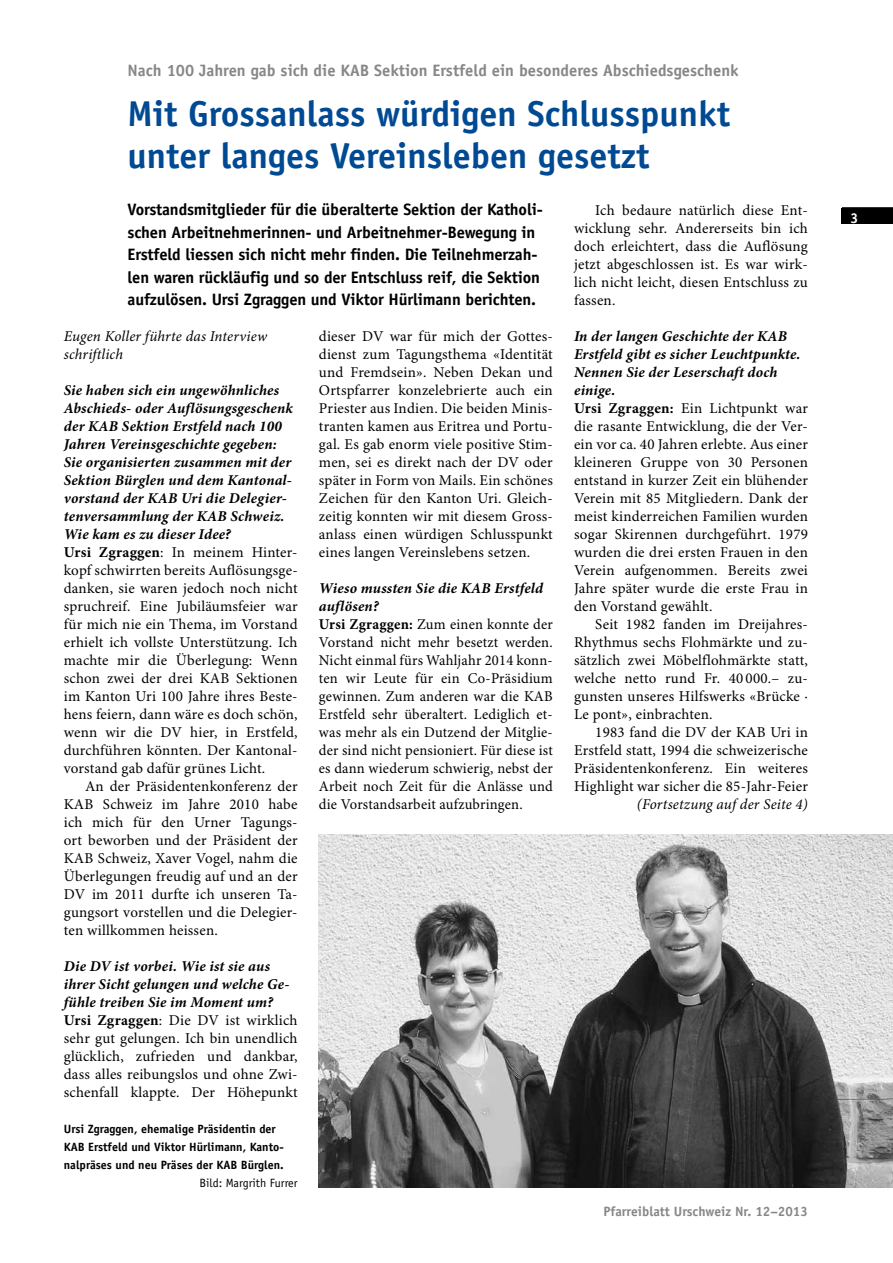
<style>
.page{position:relative;width:893px;height:1263px;background:#fff}
.page>*{position:absolute;margin:0;border:0;box-sizing:border-box;transform-origin:0 0}
.t1{font:700 36px/42px "Officina Sans Std";color:#004993}
.t2{font:700 16.5px/22.5px "Officina Sans Std";letter-spacing:-.01em;color:#000}
.t3{font:700 16.5px "Officina Sans Std";color:#868786}
.t4{font:15px/18px "Minion Pro";letter-spacing:.015em;color:#000;text-align:justify}
.t5{font:italic 15px/18px "Minion Pro";letter-spacing:.01em;color:#000}
.t6{font:700 14.25px "Officina Sans Std";color:#fff}
.t7{font:700 13.5px "Officina Sans Std";color:#868786}
.t8{font:700 12px/18px "Officina Sans Std";color:#000}
.t9{font:12px "Officina Sans Std";color:#000}
.s1{font-weight:700;font-style:italic}
.s2{font-weight:700}
</style>
<div class="page">
<div style="left:842px;top:208px;width:51px;height:16px;background:#000"></div>
<hr style="left:842px;top:207px;width:51px;height:2px;background:#000">
<img style="left:319px;top:834px;width:574px;height:353px">
<p class="t3" style="left:128px;top:60px;width:613px">N ach 100 Jahren gab sich die KAB Sektion Erstfeld ein besonderes Abschiedsgeschenk</p>
<h1 class="t1" style="left:128px;top:93px;width:604px">Mit Grossanlass würdigen Schlusspunkt unter langes Vereinsleben gesetzt</h1>
<p class="t2" style="left:128px;top:198px;width:417px">Vorstandsmitglieder für die überalterte Sektion der Katholi&shy;schen Arbeitnehmerinnen- und Arbeitnehmer-Bewegung in Erstfeld liessen sich nicht mehr finden. Die Teilnehmerzah&shy;len waren rückläufig und so der Entschluss reif, die Sektion aufzulösen. Ursi Zgraggen und Viktor H ürlimann berichten.</p>
<p class="t4" style="left:574px;top:202px;width:235px;text-indent:21px">Ich bedaure natürlich diese Ent&shy;wicklung sehr. Andererseits bin ich doch erleichtert, dass die Auflösung jetzt abgeschlossen ist. Es war wirk&shy;lich nicht leicht, diesen Entschluss zu fassen.</p>
<p class="t4" style="left:574px;top:328px;width:235px;text-align:left"><span class="s1">In der langen Geschichte der KAB Erstfeld gibt es sicher Leuchtpunkte.<br>Nennen Sie der Leserschaft doch einige.<br></span><span class="s2">Ursi Zgraggen:</span> Ein Lichtpunkt war die rasante Entwicklung, die der Ver&shy;ein vor ca. 40 Jahren erlebte. Aus einer kleineren Gruppe von 30 Personen entstand in kurzer Zeit ein blühender Verein mit 85 Mitgliedern. Dank der meist kinderreichen Familien wurden sogar Skirennen durchgeführt. 1979 wurden die drei ersten Frauen in den Verein aufgenommen. Bereits zwei Jahre später wurde die erste Frau in den Vorstand gewählt.</p>
<p class="t4" style="left:574px;top:616px;width:235px;text-indent:21px">Seit 1982 fanden im Dreijahres-Rhythmus sechs Flohmärkte und zu&shy;sätzlich zwei Möbelflohmärkte statt, welche netto rund Fr. 40 000.– zu&shy;gunsten unseres Hilfswerks «Brücke · Le pont», einbrachten.</p>
<p class="t4" style="left:574px;top:724px;width:235px;text-indent:21px">1983 fand die DV der KAB Uri in Erstfeld statt, 1994 die schweizerische Präsidentenkonferenz. Ein weiteres Highlight war sicher die 85-Jahr-Feier</p>
<p class="t5" style="left:637px;top:796px;width:173px">(Fortsetzung auf der Seite 4)</p>
<p class="t5" style="left:64px;top:328px;width:205px">Eugen Koller führte das Interview schriftlich</p>
<p class="t4" style="left:64px;top:382px;width:235px;text-align:left"><span class="s1">Sie haben sich ein ungewöhnliches Abschieds- oder Auflösungsgeschenk der KAB Sektion Erstfeld nach 100<br>Jahren Vereinsgeschichte gegeben:<br>Sie organisierten zusammen mit der Sektion Bürglen und dem Kantonal&shy;vorstand der KAB Uri die Delegier&shy;tenversammlung der KAB Schweiz.<br>Wie kam es zu dieser Idee?<br></span><span class="s2">Ursi Zgraggen</span>: In meinem Hinter&shy;kopf schwirrten bereits Auflösungsge&shy;danken, sie waren jedoch noch nicht spruchreif. Eine Jubiläumsfeier war für mich nie ein Thema, im Vorstand erhielt ich vollste Unterstützung. Ich machte mir die Überlegung: Wenn schon zwei der drei KAB Sektionen im Kanton Uri 100 Jahre ihres Beste&shy;hens feiern, dann wäre es doch schön, wenn wir die DV hier, in Erstfeld, durchführen könnten. Der Kantonal&shy;vorstand gab dafür grünes Licht.</p>
<p class="t4" style="left:64px;top:778px;width:235px;text-indent:21px">An der Präsidentenkonferenz der KAB Schweiz im Jahre 2010 habe ich mich für den Urner Tagungs&shy;ort beworben und der Präsident der KAB Schweiz, Xaver Vogel, nahm die Überlegungen freudig auf und an der DV im 2011 durfte ich unseren Ta&shy;gungsort vorstellen und die Delegier&shy;ten willkommen heissen.</p>
<p class="t4" style="left:64px;top:958px;width:235px;text-align:left"><span class="s1">Die DV ist vorbei. Wie ist sie aus ihrer Sicht gelungen und welche Ge&shy;fühle treiben Sie im Moment um?<br></span><span class="s2">Ursi Zgraggen</span>: Die DV ist wirklich sehr gut gelungen. Ich bin unendlich glücklich, zufrieden und dankbar, dass alles reibungslos und ohne Zwi&shy;schenfall klappte. Der Höhepunkt</p>
<p class="t4" style="left:319px;top:328px;width:235px">dieser DV war für mich der Gottes&shy;dienst zum Tagungsthema «Identität und Fremdsein». Neben Dekan und Ortspfarrer konzelebrierte auch ein Priester aus Indien. Die beiden Minis&shy;tranten kamen aus Eritrea und Portu&shy;gal. Es gab enorm viele positive Stim&shy;men, sei es direkt nach der DV oder später in Form von Mails. Ein schönes Zeichen für den Kanton Uri. Gleich&shy;zeitig konnten wir mit diesem Gross&shy;anlass einen würdigen Schlusspunkt eines langen Vereinslebens setzen.</p>
<p class="t4" style="left:319px;top:580px;width:235px;text-align:left"><span class="s1">Wieso mussten Sie die KAB Erstfeld auflösen?<br></span><span class="s2">Ursi Zgraggen:</span> Zum einen konnte der Vorstand nicht mehr besetzt werden.<br>Nicht einmal fürs Wahljahr 2014 konn&shy;ten wir Leute für ein Co-Präsidium gewinnen. Zum anderen war die KAB Erstfeld sehr überaltert. Lediglich et&shy;was mehr als ein Dutzend der Mitglie&shy;der sind nicht pensioniert. Für diese ist es dann wiederum schwierig, nebst der Arbeit noch Zeit für die Anlässe und die Vorstandsarbeit aufzubringen.</p>
<p class="t8" style="left:64px;top:1120px;width:221px">Ursi Zgraggen, ehemalige Präsidentin der<br>KAB Erstfeld und Viktor H ürlimann, Kanto&shy;nalpräses und neu Präses der KAB Bürglen.</p>
<p class="t9" style="left:200px;top:1176px;width:100px">Bild: Margrith Furrer</p>
<p class="t7" style="left:604px;top:1203px;width:206px">Pfarreiblatt Urschweiz N r. 12–2013</p>
<p class="t6" style="left:850px;top:209px;width:9px">3</p>
</div>
